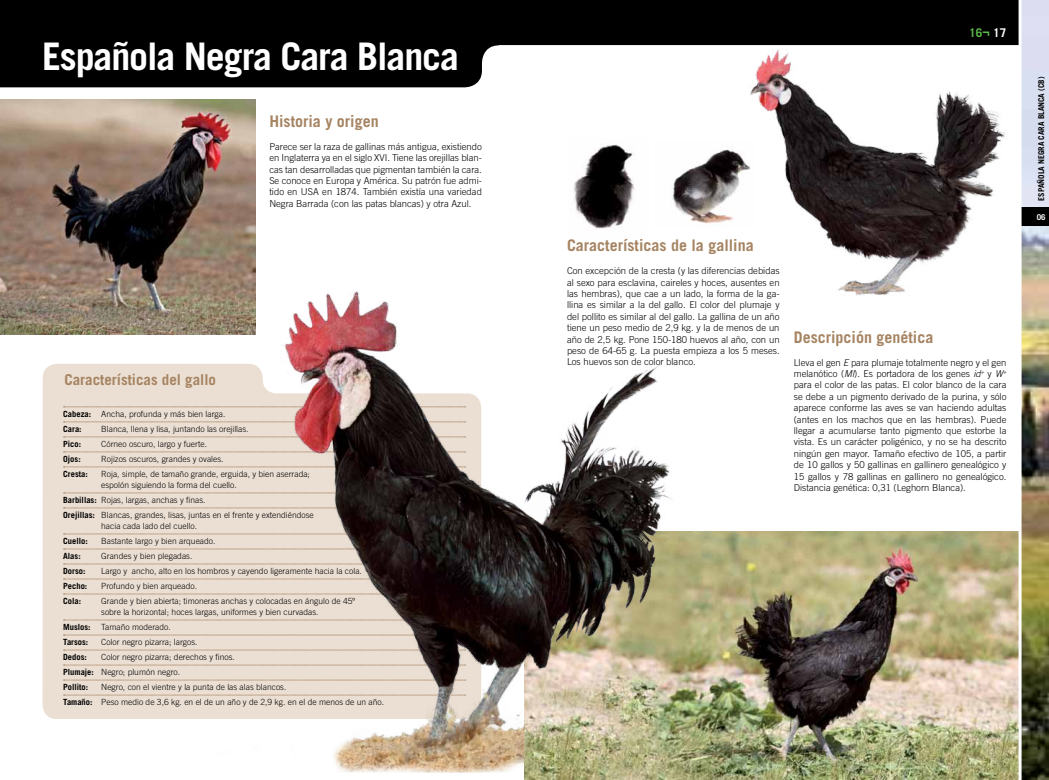
<style>
.page{position:relative;width:1049px;height:780px;background:#fff}
.page>*{position:absolute;margin:0;border:0;box-sizing:border-box;transform-origin:0 0}
.t1{font:700 38px "Trade Gothic LT Std";letter-spacing:-.03em;color:#fff}
.t2{font:700 16px "Trade Gothic LT Std";color:#a68462}
.t3{font:700 15px "Trade Gothic LT Std";color:#a68462}
.t4{font:700 12px "Trade Gothic LT Std";color:#5ab749}
.t5{font:300 9.5px/11.4px "Trade Gothic LT Std";color:#000;text-align:justify}
.t6{font:300 8.5px/15px "Trade Gothic LT Std";color:#000}
.t7{font:700 8.5px "Trade Gothic LT Std";color:#000}
.t8{font:700 8px "Trade Gothic LT Std";color:#000}
.t9{font:700 8px "Trade Gothic LT Std";color:#fff}
.s1{font-weight:700}
.s2{color:#fff}
.s3{font-style:italic}
</style>
<div class="page">
<div style="left:43px;top:364px;width:172px;height:355px;background:#ebdfd3"></div>
<img style="left:757px;top:531px;width:277px;height:249px">
<svg style="left:0;top:0;width:1018px;height:87px;background:#1f1f1f"></svg>
<img style="left:1021px;top:0;width:28px;height:779px">
<div style="left:1020px;top:207px;width:29px;height:19px;background:#000"></div>
<svg style="left:63px;top:406px;width:152px;height:1px"></svg>
<svg style="left:63px;top:421px;width:152px;height:1px"></svg>
<svg style="left:63px;top:436px;width:152px;height:1px"></svg>
<svg style="left:63px;top:451px;width:152px;height:1px"></svg>
<svg style="left:63px;top:466px;width:152px;height:1px"></svg>
<svg style="left:63px;top:492px;width:152px;height:1px"></svg>
<svg style="left:63px;top:507px;width:152px;height:1px"></svg>
<svg style="left:63px;top:533px;width:152px;height:1px"></svg>
<svg style="left:63px;top:548px;width:152px;height:1px"></svg>
<svg style="left:63px;top:563px;width:152px;height:1px"></svg>
<svg style="left:63px;top:578px;width:152px;height:1px"></svg>
<svg style="left:63px;top:593px;width:152px;height:1px"></svg>
<svg style="left:63px;top:619px;width:152px;height:1px"></svg>
<svg style="left:63px;top:634px;width:152px;height:1px"></svg>
<svg style="left:63px;top:649px;width:152px;height:1px"></svg>
<svg style="left:63px;top:664px;width:152px;height:1px"></svg>
<svg style="left:63px;top:679px;width:152px;height:1px"></svg>
<svg style="left:63px;top:694px;width:152px;height:1px"></svg>
<img style="left:662px;top:50px;width:374px;height:253px">
<img style="left:0;top:99px;width:255px;height:235px">
<img style="left:215px;top:274px;width:542px;height:506px">
<hr style="left:1018px;top:0;width:3px;height:780px;background:#fff">
<img style="left:573px;top:144px;width:62px;height:85px">
<img style="left:662px;top:141px;width:92px;height:85px">
<h1 class="t1" style="left:42px;top:33px;width:418px">Española Negra Cara Blanca</h1>
<h2 class="t2" style="left:269px;top:111px;width:111px">Historia y origen</h2>
<p class="t5" style="left:269px;top:141px;width:214px">Parece ser la raza de gallinas más antigua, existiendo en Inglaterra ya en el siglo XVI. Tiene las orejillas blan&shy;cas tan desarrolladas que pigmentan también la cara.<br>Se conoce en Europa y América. Su patrón fue admi&shy;tido en USA en 1874. También existía una variedad Negra Barrada (con las patas blancas) y otra Azul.</p>
<h3 class="t3" style="left:64px;top:371px;width:153px">Características del gallo</h3>
<p class="t6" style="left:63px;top:406px;width:164px"><span class="s1">Cabeza:</span> Ancha, profunda y más bien larga.<br><span class="s1">Cara:</span></p>
<p class="t6" style="left:101px;top:421px;width:149px">Blanca, llena y lisa, juntando las orejillas.</p>
<p class="t7" style="left:63px;top:439px;width:19px">Pico:</p>
<p class="t6" style="left:101px;top:436px;width:107px">Córneo oscuro, largo y fuerte.</p>
<p class="t7" style="left:63px;top:454px;width:19px">Ojos:</p>
<p class="t6" style="left:101px;top:451px;width:124px">Rojizos oscuros, grandes y ovales.</p>
<p class="t7" style="left:63px;top:469px;width:26px">Cresta:</p>
<p class="t6" style="left:101px;top:468px;width:210px;line-height:11px">Roja, simple, de tamaño grande, erguida, y bien aserrada; espolón siguiendo la forma del cuello.</p>
<p class="t6" style="left:63px;top:492px;width:252px"><span class="s1">Barbillas:</span> Rojas, largas, anchas y finas.<br><span class="s1">Orejillas:</span> Blancas, grandes, lisas, juntas en el frente y extendiéndose</p>
<p class="t6" style="left:101px;top:518px;width:97px">hacia cada lado del cuello.</p>
<p class="t7" style="left:63px;top:536px;width:26px">Cuello:</p>
<p class="t6" style="left:101px;top:533px;width:116px">Bastante largo y bien arqueado.</p>
<p class="t7" style="left:63px;top:551px;width:19px">Alas:</p>
<p class="t6" style="left:101px;top:548px;width:93px">Grandes y bien plegadas.</p>
<p class="t7" style="left:63px;top:566px;width:24px">Dorso:</p>
<p class="t6" style="left:101px;top:563px;width:262px">Largo y ancho, alto en los hombros y cayendo ligeramente hacia la cola.</p>
<p class="t7" style="left:63px;top:581px;width:26px">Pecho:</p>
<p class="t6" style="left:101px;top:578px;width:97px">Profundo y bien arqueado.</p>
<p class="t7" style="left:63px;top:596px;width:19px">Cola:</p>
<p class="t6" style="left:101px;top:595px;width:255px;line-height:11px">Grande y bien abierta; timoneras anchas y colocadas en ángulo de 45º sobre la horizontal; hoces largas, uniformes y bien curvadas.</p>
<p class="t6" style="left:63px;top:619px;width:109px"><span class="s1">Muslos:</span> Tamaño moderado.<br><span class="s1">Tarsos:</span></p>
<p class="t6" style="left:101px;top:634px;width:98px">Color negro pizarra; largos.</p>
<p class="t6" style="left:63px;top:649px;width:173px;text-indent:38px">Color negro pizarra; derechos y finos.<br><span class="s1">Plumaje:</span> Negro; plumón negro.<br><span class="s1">Pollito:</span></p>
<p class="t7" style="left:63px;top:652px;width:25px">Dedos:</p>
<p class="t6" style="left:63px;top:679px;width:322px;text-indent:38px">Negro, con el vientre y la punta de las alas blancos.<br><span class="s1">Tamaño:</span> Peso medio de 3,6 kg. en el de un año y de 2,9 kg. en el de menos de un año.</p>
<p class="t4" style="left:969px;top:26px;width:39px">16¬ <span class="s2">17</span></p>
<h2 class="t2" style="left:567px;top:236px;width:188px">Características de la gallina</h2>
<p class="t5" style="left:567px;top:265px;width:214px">Con excepción de la cresta (y las diferencias debidas al sexo para esclavina, caireles y hoces, ausentes en las hembras), que cae a un lado, la forma de la ga&shy;llina es similar a la del gallo. El color del plumaje y del pollito es similar al del gallo. La gallina de un año tiene un peso medio de 2,9 kg. y la de menos de un año de 2,5 kg. Pone 150-180 huevos al año, con un peso de 64-65 g. La puesta empieza a los 5 meses.<br>Los huevos son de color blanco.</p>
<h2 class="t2" style="left:794px;top:327px;width:141px">Descripción genética</h2>
<p class="t5" style="left:794px;top:356px;width:214px">Lleva el gen <span class="s3">E</span> para plumaje totalmente negro y el gen melanótico (<span class="s3">Ml</span>). Es portadora de los genes <span class="s3">id</span><sup>+</sup> y <span class="s3">W</span><sup>+ </sup>para el color de las patas. El color blanco de la cara se debe a un pigmento derivado de la purina, y sólo aparece conforme las aves se van haciendo adultas (antes en los machos que en las hembras). Puede llegar a acumularse tanto pigmento que estorbe la vista. Es un carácter poligénico, y no se ha descrito ningún gen mayor. Tamaño efectivo de 105, a partir de 10 gallos y 50 gallinas en gallinero genealógico y 15 gallos y 78 gallinas en gallinero no genealógico.<br>Distancia genética: 0,31 (Leghorn Blanca).</p>
<p class="t8" style="left:1036px;top:201px;width:125px;rotate:-90deg">ESPAÑOLA NEGRA CARA BLANCA (CB)</p>
<p class="t9" style="left:1037px;top:212px;width:10px">06</p>
</div>
